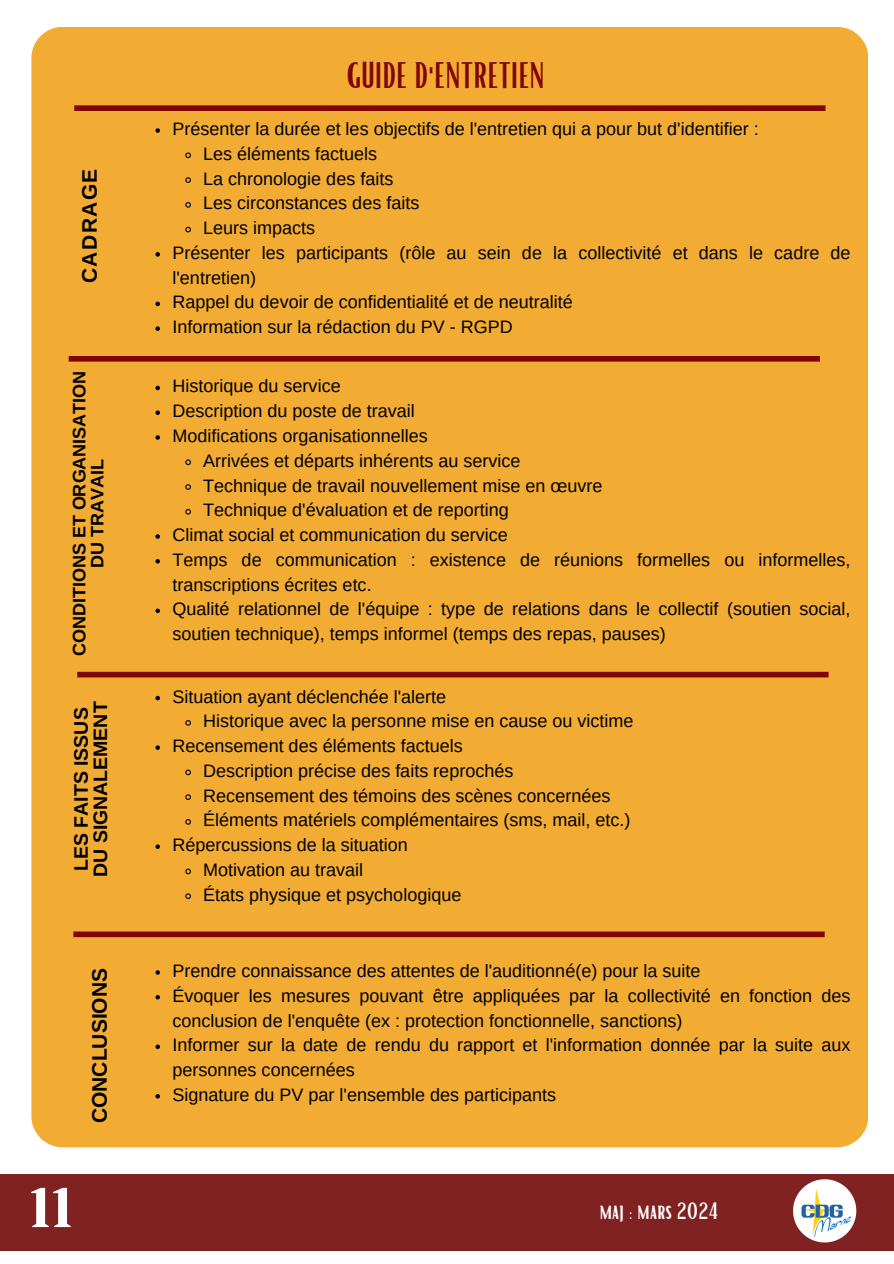
<style>
.page{position:relative;width:894px;height:1264px;background:#fff}
.page>*{position:absolute;margin:0;border:0;box-sizing:border-box;transform-origin:0 0}
.t1{font:700 61.65px "Luthier";color:#fff}
.t2{font:36px "Bright";color:#800606}
.t3{font:22.95px "Bright";color:#fff}
.t4{font:700 21px "Arimo";color:#000}
.t5{font:700 21px "Arimo";letter-spacing:.07em;color:#000}
.t6{font:700 19.5px/19.2px "Arimo";color:#000;text-align:center}
.t7{font:18px/24.8px "Arimo";color:#000}
.t8{font:700 18px/18px "Arimo";color:#000;text-align:center}
</style>
<div class="page">
<div style="left:31px;top:27px;width:837px;height:1120px;background:#f2ac34;border-radius:31px"></div>
<svg style="left:155px;top:128px;width:5px;height:5px"></svg>
<svg style="left:185px;top:152px;width:6px;height:7px"></svg>
<svg style="left:185px;top:177px;width:6px;height:6px"></svg>
<svg style="left:185px;top:202px;width:6px;height:6px"></svg>
<svg style="left:185px;top:226px;width:6px;height:7px"></svg>
<svg style="left:155px;top:252px;width:5px;height:5px"></svg>
<svg style="left:155px;top:302px;width:5px;height:4px"></svg>
<svg style="left:155px;top:326px;width:5px;height:5px"></svg>
<svg style="left:155px;top:386px;width:5px;height:4px"></svg>
<svg style="left:155px;top:410px;width:5px;height:5px"></svg>
<svg style="left:155px;top:435px;width:5px;height:5px"></svg>
<svg style="left:185px;top:459px;width:6px;height:7px"></svg>
<svg style="left:185px;top:484px;width:6px;height:6px"></svg>
<svg style="left:185px;top:509px;width:6px;height:6px"></svg>
<svg style="left:155px;top:534px;width:5px;height:5px"></svg>
<svg style="left:155px;top:559px;width:5px;height:4px"></svg>
<svg style="left:155px;top:608px;width:5px;height:5px"></svg>
<svg style="left:155px;top:696px;width:5px;height:4px"></svg>
<svg style="left:185px;top:720px;width:6px;height:6px"></svg>
<svg style="left:155px;top:745px;width:5px;height:5px"></svg>
<svg style="left:185px;top:769px;width:6px;height:7px"></svg>
<svg style="left:185px;top:794px;width:6px;height:6px"></svg>
<svg style="left:185px;top:819px;width:6px;height:6px"></svg>
<svg style="left:155px;top:844px;width:5px;height:5px"></svg>
<svg style="left:185px;top:868px;width:6px;height:7px"></svg>
<svg style="left:185px;top:893px;width:6px;height:6px"></svg>
<svg style="left:155px;top:970px;width:5px;height:4px"></svg>
<svg style="left:155px;top:995px;width:5px;height:4px"></svg>
<svg style="left:155px;top:1044px;width:5px;height:5px"></svg>
<svg style="left:155px;top:1094px;width:5px;height:4px"></svg>
<div style="left:69px;top:356px;width:750px;height:5px;background:#800606"></div>
<div style="left:74px;top:105px;width:751px;height:6px;background:#800606"></div>
<div style="left:77px;top:671px;width:751px;height:6px;background:#800606"></div>
<div style="left:73px;top:931px;width:751px;height:6px;background:#800606"></div>
<div style="left:0;top:1174px;width:893px;height:76px;background:#802222"></div>
<svg style="left:793px;top:1179px;width:62px;height:63px"></svg>
<img style="left:798px;top:1189px;width:52px;height:47px">
<p class="t5" style="left:78px;top:283px;width:116px;rotate:-90deg">CADRAGE</p>
<h2 class="t2" style="left:347px;top:52px;width:199px">GUIDE D'ENTRETIEN</h2>
<p class="t7" style="left:172px;top:116px;width:587px">Présenter la durée et les objectifs de l'entretien qui a pour but d'identifier :</p>
<p class="t7" style="left:203px;top:141px;width:175px">Les éléments factuels</p>
<p class="t7" style="left:203px;top:166px;width:192px">La chronologie des faits</p>
<p class="t7" style="left:203px;top:191px;width:217px">Les circonstances des faits</p>
<p class="t7" style="left:203px;top:215px;width:114px">Leurs impacts</p>
<p class="t7" style="left:172px;top:240px;width:679px">Présenter les participants (rôle au sein de la collectivité et dans le cadre de</p>
<p class="t7" style="left:172px;top:265px;width:85px">l'entretien)</p>
<p class="t7" style="left:172px;top:290px;width:401px">Rappel du devoir de confidentialité et de neutralité</p>
<p class="t7" style="left:172px;top:314px;width:341px">Information sur la rédaction du PV - RGPD</p>
<p class="t8" style="left:70px;top:656px;width:287px;rotate:-90deg">CONDITIONS ET ORGANISATION<br>DU TRAVAIL</p>
<p class="t7" style="left:172px;top:374px;width:169px">Historique du service</p>
<p class="t7" style="left:172px;top:398px;width:243px">Description du poste de travail</p>
<p class="t7" style="left:172px;top:423px;width:257px">Modifications organisationnelles</p>
<p class="t7" style="left:203px;top:448px;width:318px">Arrivées et départs inhérents au service</p>
<p class="t7" style="left:203px;top:473px;width:400px">Technique de travail nouvellement mise en œuvre</p>
<p class="t7" style="left:203px;top:497px;width:307px">Technique d'évaluation et de reporting</p>
<p class="t7" style="left:172px;top:522px;width:336px">Climat social et communication du service</p>
<p class="t7" style="left:172px;top:547px;width:679px">Temps de communication : existence de réunions formelles ou informelles,</p>
<p class="t7" style="left:172px;top:572px;width:200px">transcriptions écrites etc.</p>
<p class="t7" style="left:172px;top:596px;width:679px">Qualité relationnel de l'équipe : type de relations dans le collectif (soutien social,</p>
<p class="t7" style="left:172px;top:621px;width:494px">soutien technique), temps informel (temps des repas, pauses)</p>
<p class="t6" style="left:71px;top:877px;width:177px;rotate:-90deg">LES FAITS ISSUS<br>DU SIGNALEMENT</p>
<p class="t4" style="left:88px;top:1123px;width:157px;rotate:-90deg">CONCLUSIONS</p>
<h1 class="t1" style="left:25px;top:1184px;width:45px">11</h1>
<p class="t7" style="left:172px;top:684px;width:275px">Situation ayant déclenchée l'alerte</p>
<p class="t7" style="left:203px;top:708px;width:431px">Historique avec la personne mise en cause ou victime</p>
<p class="t7" style="left:172px;top:733px;width:291px">Recensement des éléments factuels</p>
<p class="t7" style="left:203px;top:758px;width:311px">Description précise des faits reprochés</p>
<p class="t7" style="left:203px;top:783px;width:409px">Recensement des témoins des scènes concernées</p>
<p class="t7" style="left:203px;top:807px;width:428px">Éléments matériels complémentaires (sms, mail, etc.)</p>
<p class="t7" style="left:172px;top:832px;width:237px">Répercussions de la situation</p>
<p class="t7" style="left:203px;top:857px;width:161px">Motivation au travail</p>
<p class="t7" style="left:203px;top:882px;width:260px">États physique et psychologique</p>
<p class="t7" style="left:172px;top:958px;width:679px">Prendre connaissance des attentes de l'auditionné(e) pour la suite<br>Évoquer les mesures pouvant être appliquées par la collectivité en fonction des conclusion de l'enquête (ex : protection fonctionnelle, sanctions)<br>Informer sur la date de rendu du rapport et l'information donnée par la suite aux personnes concernées<br>Signature du PV par l'ensemble des participants</p>
<p class="t3" style="left:599px;top:1195px;width:120px">maj : mars 2024</p>
</div>
